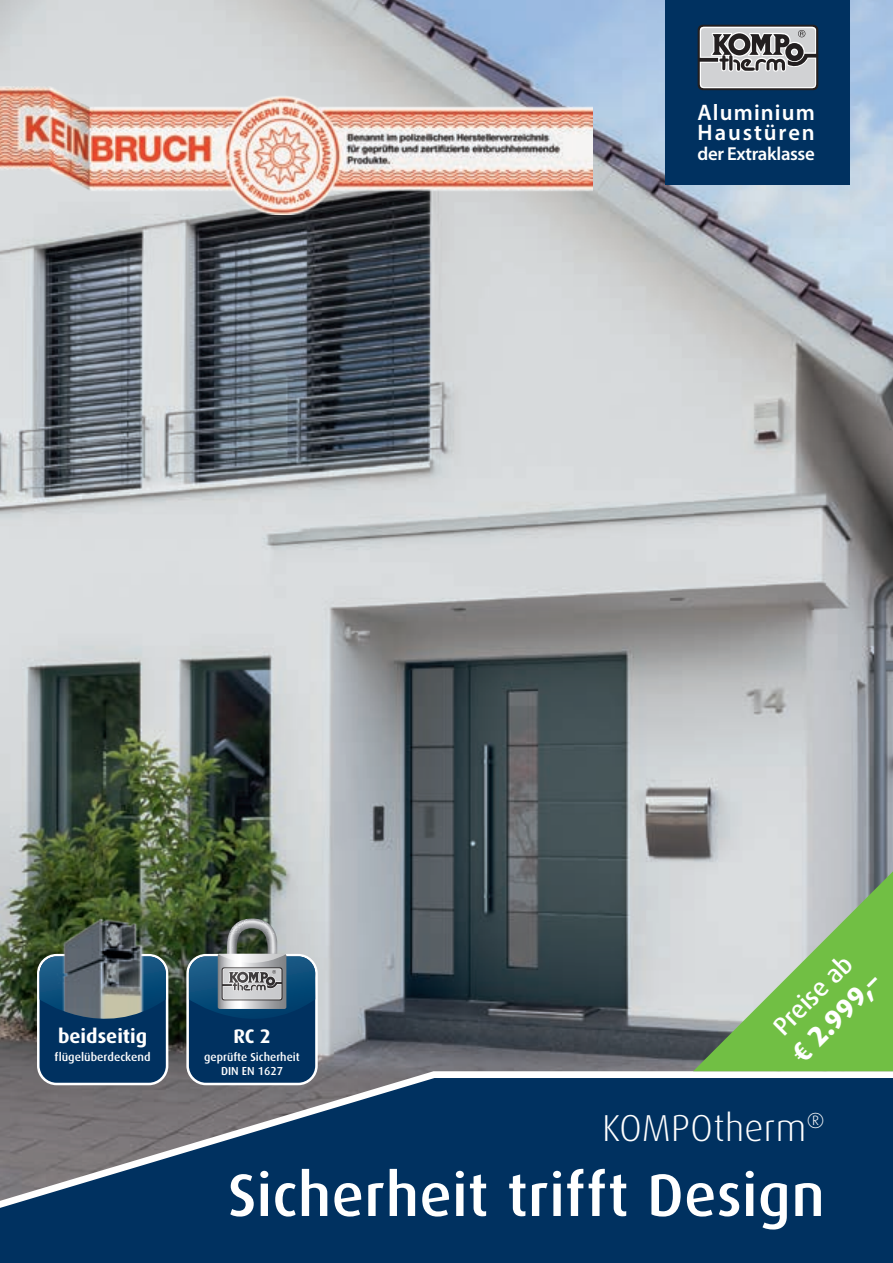
<style>
.page{position:relative;width:893px;height:1263px;background:#fff}
.page>*{position:absolute;margin:0;border:0;box-sizing:border-box;transform-origin:0 0}
.t1{font:500 60px "Dax";letter-spacing:.01em;color:#fff}
.t2{font:300 37.5px "Dax";letter-spacing:.01em;color:#fff}
.t3{font:800 27.75px "Dax";color:#fff}
.t4{font:500 25.5px "Dax";color:#fff}
.t5{font:600 22.5px/20.1px "Myriad Pro";letter-spacing:.06em;color:#fff}
.t6{font:700 19.65px "Dax";color:#fff}
.t7{font:600 18.75px "Myriad Pro";letter-spacing:-.02em;color:#fff}
.t8{font:500 11.55px/14px "Dax";color:#fff;text-align:center}
.s1{font-weight:700}
</style>
<div class="page">
<img style="left:0;top:0;width:893px;height:1068px">
<svg style="left:0;top:1068px;width:893px;height:195px;background:#1b4269"></svg>
<svg style="left:37px;top:954px;width:131px;height:131px;background:#254e75"></svg>
<img style="left:40px;top:918px;width:126px;height:125px">
<svg style="left:186px;top:918px;width:132px;height:167px;background:#47667e"></svg>
<svg style="left:693px;top:871px;width:200px;height:200px;background:#9fc68d"></svg>
<div style="left:665px;top:0;width:185px;height:185px;background:#003160"></div>
<svg style="left:698px;top:25px;width:120px;height:65px"></svg>
<svg style="left:700px;top:27px;width:116px;height:61px;background:#aaaaab"></svg>
<img style="left:0;top:87px;width:592px;height:127px">
<h3 class="t5" style="left:698px;top:102px;width:119px">Aluminium<br>Haustüren</h3>
<h3 class="t7" style="left:698px;top:142px;width:119px">der Extraklasse</h3>
<h3 class="t6" style="left:58px;top:1024px;width:91px">beidseitig</h3>
<p class="t8" style="left:55px;top:1050px;width:98px">flügelüberdeckend</p>
<h3 class="t6" style="left:233px;top:1024px;width:39px">RC 2</h3>
<p class="t8" style="left:204px;top:1050px;width:97px">geprüfte Sicherheit<br>DIN EN 1627</p>
<h3 class="t4" style="left:767px;top:1020px;width:102px;rotate:-45deg">Preise ab</h3>
<h3 class="t3" style="left:785px;top:1047px;width:115px;rotate:-45deg"><span class="s1">€</span> 2.999,–</h3>
<h2 class="t2" style="left:602px;top:1107px;width:224px">KOMPOtherm<sup>®</sup></h2>
<h1 class="t1" style="left:228px;top:1161px;width:598px">Sicherheit trifft Design</h1>
</div>
